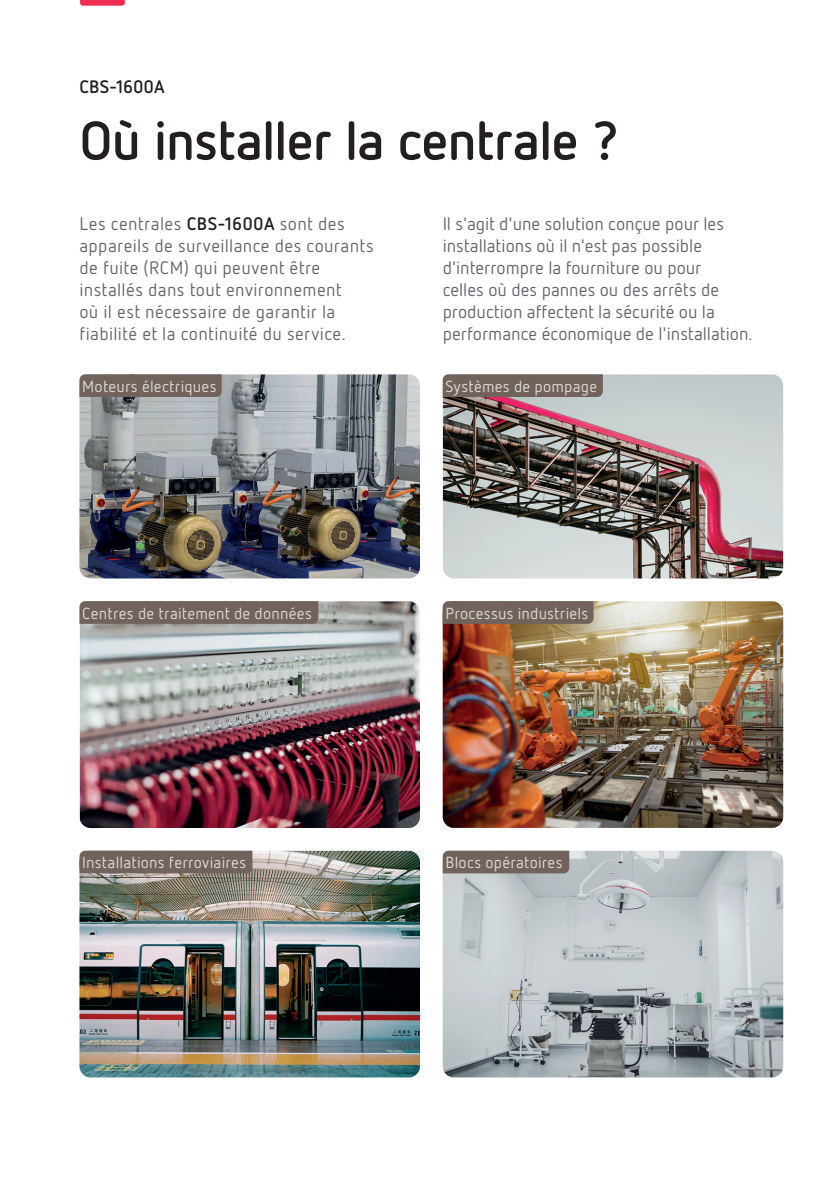
<style>
.page{position:relative;width:840px;height:1191px;background:#fff}
.page>*{position:absolute;margin:0;border:0;box-sizing:border-box;transform-origin:0 0}
.t1{font:700 54px "Netto Pro";letter-spacing:-.02em;color:#231f20}
.t2{font:18px/22px "Netto Pro";letter-spacing:.01em;color:#5f6369}
.t3{font:700 18px "Netto Pro";color:#231f20}
.TextoTablas-Codigo{font:16px "Netto Pro";letter-spacing:.015em;color:#e3dedc}
.s1{font-weight:700;color:#231f20}
</style>
<div class="page">
<img style="left:79px;top:374px;width:341px;height:204px">
<img style="left:79px;top:601px;width:341px;height:227px">
<img style="left:79px;top:851px;width:341px;height:226px">
<img style="left:442px;top:374px;width:340px;height:204px">
<img style="left:442px;top:851px;width:340px;height:226px">
<img style="left:442px;top:601px;width:340px;height:227px">
<svg style="left:80px;top:0;width:45px;height:6px"></svg>
<div style="left:79px;top:374px;width:142px;height:23px;background:#71635c"></div>
<div style="left:79px;top:601px;width:239px;height:23px;background:#71635c"></div>
<div style="left:79px;top:850px;width:173px;height:23px;background:#71635c"></div>
<div style="left:442px;top:374px;width:160px;height:23px;background:#71635c"></div>
<div style="left:442px;top:850px;width:127px;height:23px;background:#71635c"></div>
<svg style="left:442px;top:601px;width:151px;height:23px;background:#72645d"></svg>
<h5 class="t3" style="left:79px;top:75px;width:86px">CBS-1600A</h5>
<h3 class="t1" style="left:79px;top:104px;width:540px">Où installer la centrale ?</h3>
<p class="t2" style="left:79px;top:211px;width:295px">Les centrales <span class="s1">CBS-1600A</span> sont des appareils de surveillance des courants de fuite (RCM) qui peuvent être installés dans tout environnement<br>où il est nécessaire de garantir la fiabilité et la continuité du service.</p>
<p class="t2" style="left:442px;top:211px;width:311px">Il s'agit d'une solution conçue pour les installations où il n'est pas possible d'interrompre la fourniture ou pour<br>celles où des pannes ou des arrêts de production affectent la sécurité ou la performance économique de l'installation.</p>
<p class="TextoTablas-Codigo" style="left:82px;top:376px;width:136px">Moteurs électriques</p>
<p class="TextoTablas-Codigo" style="left:445px;top:376px;width:153px">Systèmes de pompage</p>
<p class="TextoTablas-Codigo" style="left:82px;top:603px;width:231px">Centres de traitement de données</p>
<p class="TextoTablas-Codigo" style="left:82px;top:852px;width:165px">Installations ferroviaires</p>
<p class="TextoTablas-Codigo" style="left:445px;top:603px;width:144px">Processus industriels</p>
<p class="TextoTablas-Codigo" style="left:445px;top:852px;width:118px">Blocs opératoires</p>
</div>
